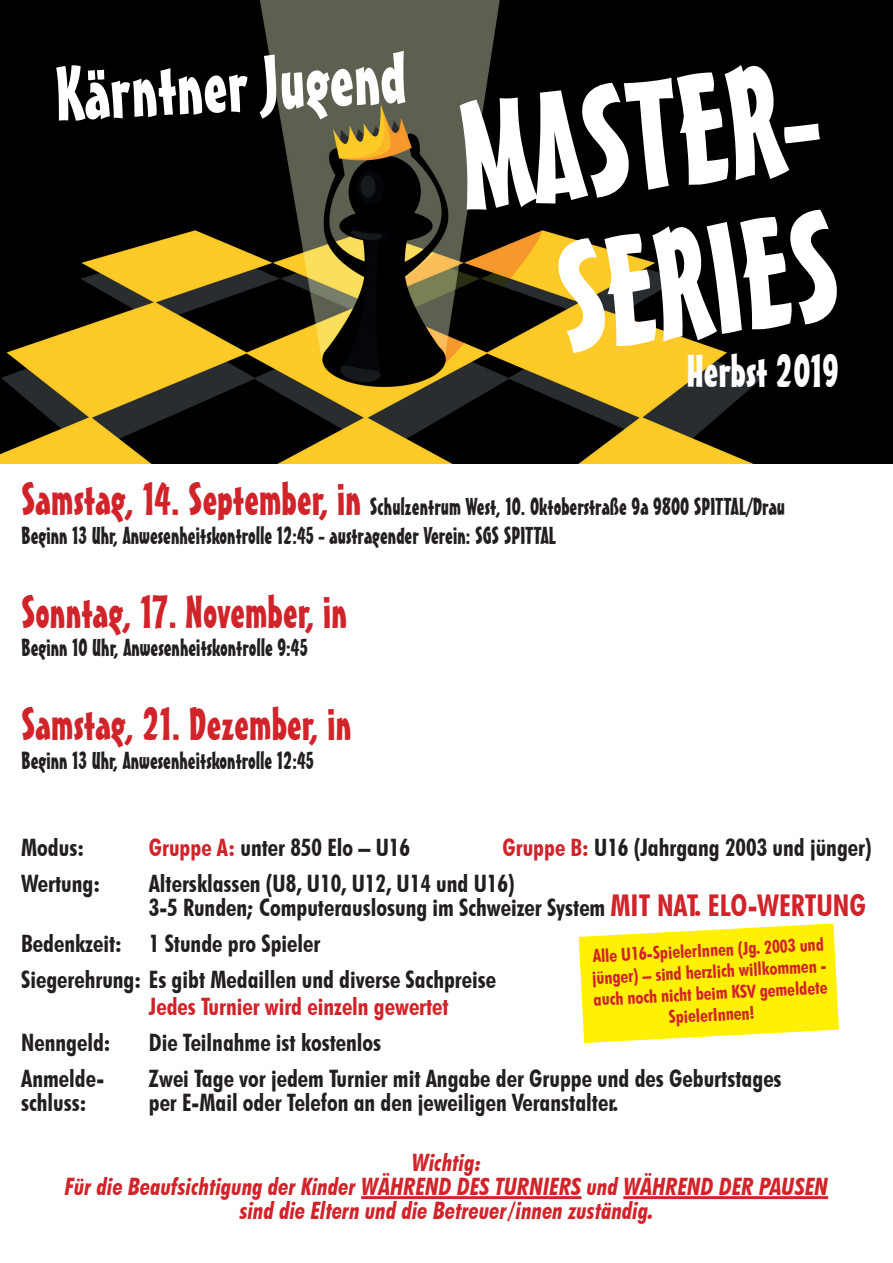
<style>
.page{position:relative;width:893px;height:1263px;background:#fff}
.page>*{position:absolute;margin:0;border:0;box-sizing:border-box;transform-origin:0 0}
.t1{font:151.2px/151.2px "Mister Earl BT";color:#fff;text-align:center}
.t2{font:75px "Mister Earl BT";color:#fff}
.t3{font:45px "Mister Earl BT";color:#d1232a}
.t4{font:45px "Mister Earl BT";color:#fff}
.t5{font:700 condensed 24px/24px "Futura BT";color:#231f20}
.t6{font:24px/28.8px "Mister Earl BT";color:#231f20}
.t7{font:italic 700 condensed 24px/24px "Futura BT";color:#d1232a;text-align:center}
.t8{font:700 condensed 24px "Futura BT";color:#d1232a}
.t9{font:700 condensed 18px/21.6px "Futura BT";color:#d1232a;text-align:center}
.s1{font-size:45px;color:#d1232a}
.s2{color:#d1232a}
.s3{font-size:30px;color:#d1232a}
</style>
<div class="page">
<svg style="left:579px;top:923px;width:260px;height:120px;background:#fff222"></svg>
<img style="left:0;top:0;width:893px;height:463px">
<hr style="left:361px;top:1196px;width:221px;height:3px;background:#d1232a">
<hr style="left:623px;top:1196px;width:205px;height:3px;background:#d1232a">
<h2 class="t2" style="left:53px;top:49px;width:352px;rotate:-3deg">Kärntner Jugend</h2>
<h1 class="t1" style="left:450px;top:83px;width:400px;rotate:-7deg">MASTER-<br>SERIES</h1>
<h3 class="t4" style="left:686px;top:344px;width:154px">Herbst 2019</h3>
<p class="t6" style="left:21px;top:492px;width:765px"><span class="s1">Samstag, 14. September, in</span> Schulzentrum West, 10. Oktoberstraße 9a 9800 SPITTAL/Drau<br>Beginn 13 Uhr, Anwesenheitskontrolle 12:45 - austragender Verein: SGS SPITTAL</p>
<h3 class="t3" style="left:21px;top:584px;width:328px">Sonntag, 17. November, in</h3>
<p class="t6" style="left:21px;top:633px;width:288px">Beginn 10 Uhr, Anwesenheitskontrolle 9:45</p>
<h3 class="t3" style="left:21px;top:697px;width:332px">Samstag, 21. Dezember, in</h3>
<p class="t6" style="left:21px;top:746px;width:294px">Beginn 13 Uhr, Anwesenheitskontrolle 12:45</p>
<p class="t5" style="left:21px;top:835px;width:64px">Modus:</p>
<p class="t5" style="left:149px;top:835px;width:263px"><span class="s2">Gruppe A:</span> unter 850 Elo – U16</p>
<p class="t5" style="left:502px;top:835px;width:371px"><span class="s2">Gruppe B:</span> U16 (Jahrgang 2003 und jünger)</p>
<p class="t5" style="left:21px;top:871px;width:80px">Wertung:</p>
<p class="t5" style="left:149px;top:871px;width:719px">Altersklassen (U8, U10, U12, U14 und U16)<br>3-5 Runden; Computerauslosung im Schweizer System <span class="s3">MIT NAT. ELO-WERTUNG</span></p>
<p class="t5" style="left:21px;top:925px;width:476px;line-height:36px">Bedenkzeit: 1 Stunde pro Spieler<br>Siegerehrung: Es gibt Medaillen und diverse Sachpreise</p>
<p class="t8" style="left:149px;top:992px;width:301px">Jedes Turnier wird einzeln gewertet</p>
<p class="t5" style="left:21px;top:1030px;width:91px">Nenngeld:</p>
<p class="t5" style="left:149px;top:1030px;width:234px">Die Teilnahme ist kostenlos</p>
<p class="t5" style="left:21px;top:1066px;width:84px">Anmelde-</p>
<p class="t5" style="left:149px;top:1066px;width:634px">Zwei Tage vor jedem Turnier mit Angabe der Gruppe und des Geburtstages</p>
<p class="t5" style="left:21px;top:1090px;width:67px">schluss:</p>
<p class="t5" style="left:149px;top:1090px;width:471px">per E-Mail oder Telefon an den jeweiligen Veranstalter.</p>
<p class="t7" style="left:65px;top:1150px;width:765px">Wichtig:<br>Für die Beaufsichtigung der Kinder WÄHREND DES TURNIERS und WÄHREND DER PAUSEN sind die Eltern und die Betreuer/innen zuständig.</p>
<p class="t9" style="left:590px;top:945px;width:236px;rotate:-3deg">Alle U16-SpielerInnen (Jg. 2003 und jünger) – sind herzlich willkommen - auch noch nicht beim KSV gemeldete<br>SpielerInnen!</p>
</div>
